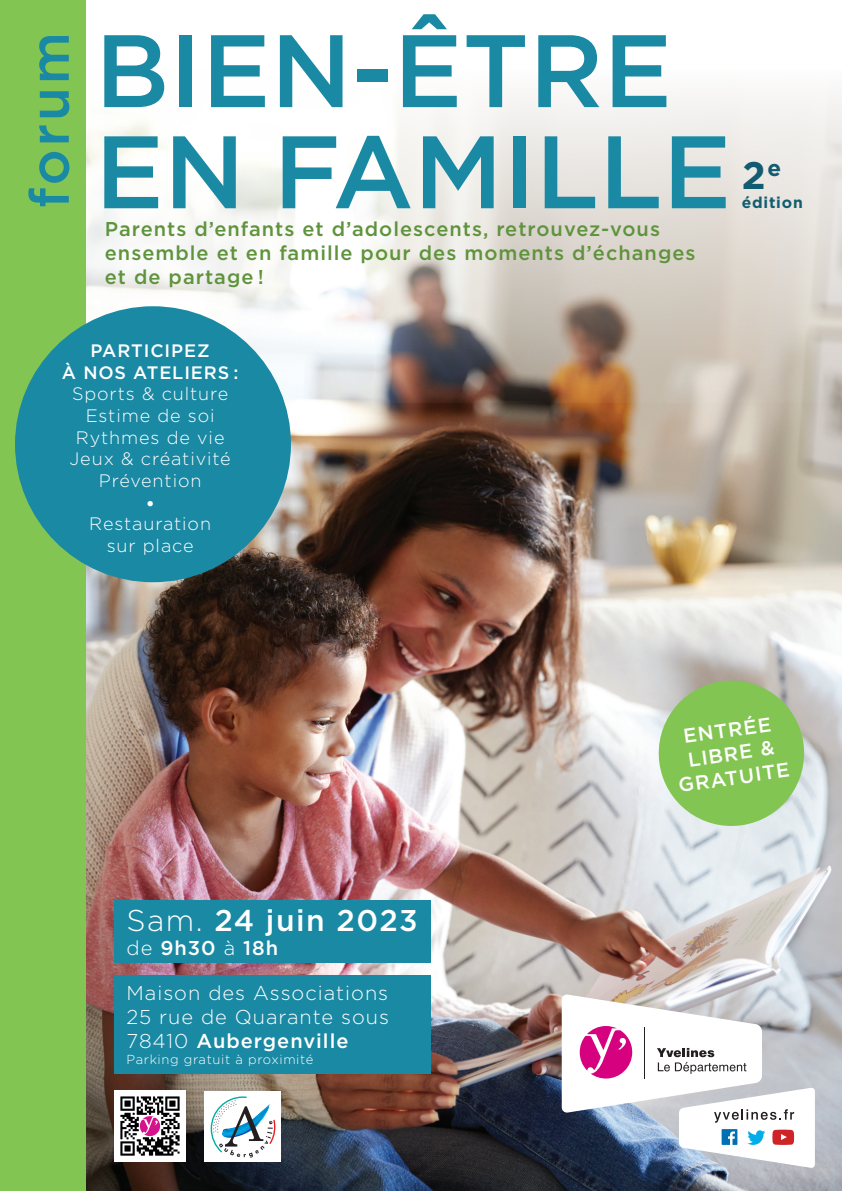
<style>
.page{position:relative;width:842px;height:1191px;background:#fff}
.page>*{position:absolute;margin:0;border:0;box-sizing:border-box;transform-origin:0 0}
.t1{font:500 102.7px "Gotham";color:#1a89a4}
.t2{font:500 54.9px "Gotham";letter-spacing:.05em;color:#1a89a4}
.t3{font:700 38.4px "Gotham";color:#115c70}
.t4{font:500 30px "Gotham";letter-spacing:.05em;color:#fff}
.t5{font:500 20px/24px "Gotham";letter-spacing:.05em;color:#5f933c}
.t6{font:500 20px/24px "Gotham";letter-spacing:.05em;color:#fff;text-align:center}
.t7{font:300 20px "Gotham";letter-spacing:.05em;color:#fff}
.t8{font:300 18px/21.6px "Gotham";letter-spacing:.05em;color:#fff;text-align:center}
.t9{font:500 18px/21.6px "Gotham";letter-spacing:.05em;color:#fff;text-align:center}
.t10{font:700 18px "Gotham";color:#fff}
.t11{font:700 15.7px "Gotham";letter-spacing:.05em;color:#115c70}
.t12{font:300 13px "Gotham";letter-spacing:.05em;color:#fff}
.s1{font-weight:300}
</style>
<div class="page">
<img style="left:85px;top:403px;width:757px;height:788px">
<svg style="left:85px;top:67px;width:757px;height:336px"></svg>
<svg style="left:562px;top:994px;width:253px;height:173px"></svg>
<div style="left:0;top:0;width:85px;height:1191px;background:#83c553"></div>
<div style="left:115px;top:900px;width:316px;height:63px;background:#1a89a4"></div>
<div style="left:115px;top:975px;width:316px;height:98px;background:#1a89a4"></div>
<div style="left:15px;top:306px;width:276px;height:276px;background:#1a89a4;border-radius:50%"></div>
<svg style="left:654px;top:675px;width:155px;height:156px;background:#9cca7c"></svg>
<div style="left:204px;top:1090px;width:77px;height:71px;background:#fff"></div>
<svg style="left:211px;top:1096px;width:64px;height:61px"></svg>
<img style="left:115px;top:1090px;width:70px;height:71px">
<p class="t2" style="left:18px;top:208px;width:178px;rotate:-90deg">forum</p>
<p class="t1" style="left:95px;top:12px;width:578px">BIEN‑ÊTRE</p>
<p class="t1" style="left:95px;top:113px;width:638px">EN FAMILLE</p>
<p class="t5" style="left:105px;top:217px;width:592px">Parents d’enfants et d’adolescents, retrouvez‑vous ensemble et en famille pour des moments d’échanges et de partage !</p>
<p class="t3" style="left:742px;top:150px;width:41px">2<sup>e</sup></p>
<p class="t11" style="left:742px;top:192px;width:63px">édition</p>
<p class="t9" style="left:62px;top:339px;width:178px">PARTICIPEZ<br>À NOS ATELIERS :</p>
<p class="t8" style="left:72px;top:383px;width:158px">Sports &amp; culture</p>
<p class="t8" style="left:86px;top:404px;width:131px">Estime de soi</p>
<p class="t8" style="left:76px;top:426px;width:150px">Rythmes de vie</p>
<p class="t8" style="left:70px;top:447px;width:163px">Jeux &amp; créativité</p>
<p class="t8" style="left:99px;top:469px;width:104px">Prévention</p>
<p class="t10" style="left:146px;top:492px;width:10px">•</p>
<p class="t8" style="left:89px;top:512px;width:123px">Restauration sur place</p>
<p class="t4" style="left:126px;top:903px;width:293px"><span class="s1">Sam.</span> 24 juin 2023</p>
<p class="t6" style="left:126px;top:935px;width:153px"><span class="s1">de</span> 9h30 <span class="s1">à</span> 18h</p>
<p class="t7" style="left:126px;top:980px;width:263px">Maison des Associations</p>
<p class="t7" style="left:126px;top:1004px;width:264px">25 rue de Quarante sous</p>
<p class="t6" style="left:126px;top:1028px;width:223px"><span class="s1">78410</span> Aubergenville</p>
<p class="t12" style="left:126px;top:1050px;width:188px">Parking gratuit à proximité</p>
<p class="t6" style="left:670px;top:725px;width:113px;rotate:-8deg">ENTRÉE<br>LIBRE &amp;<br>GRATUITE</p>
</div>
